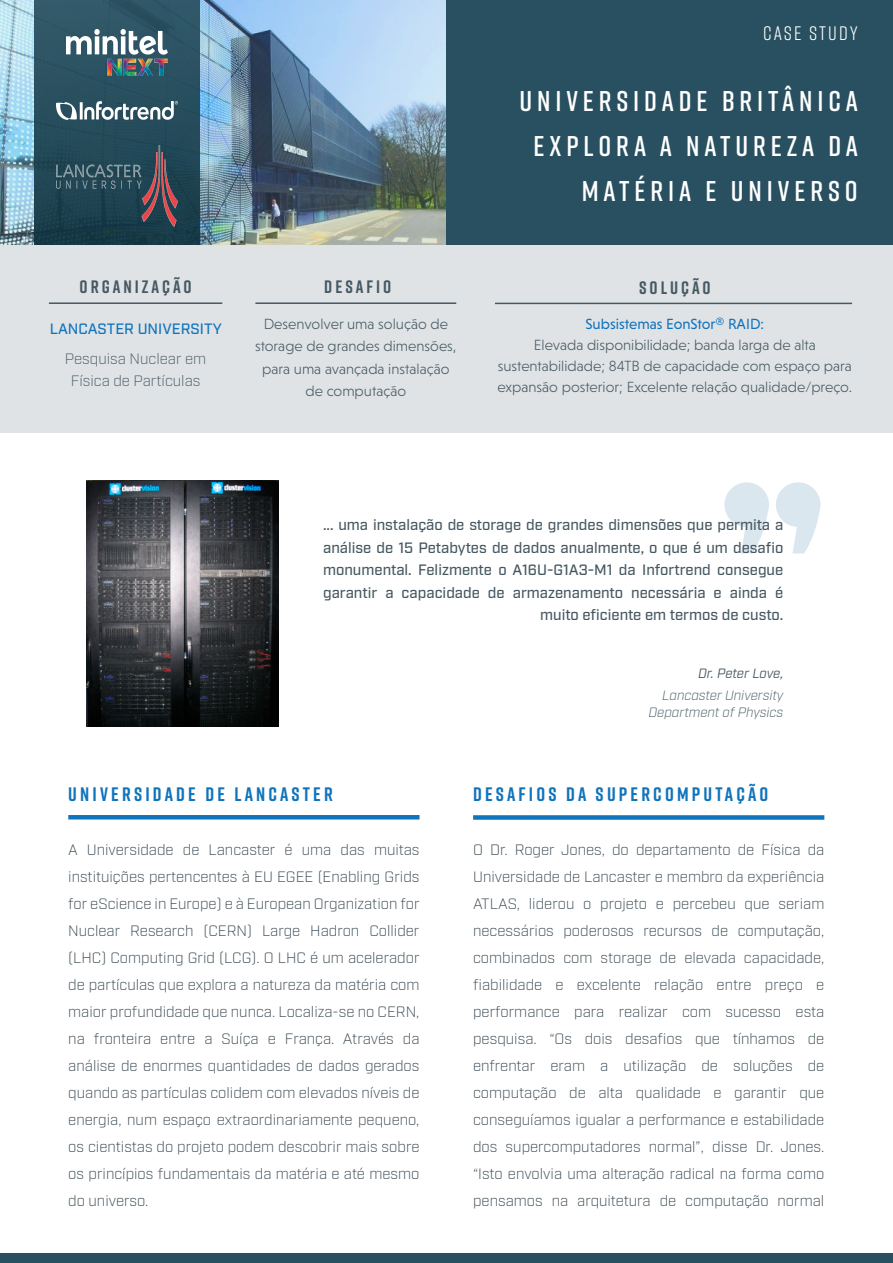
<style>
.page{position:relative;width:893px;height:1263px;background:#fff}
.page>*{position:absolute;margin:0;border:0;box-sizing:border-box;transform-origin:0 0}
.t1{font:600 28.5px/45px "Rift";letter-spacing:.17em;color:#fff;text-align:right}
.t2{font:700 19.5px "Rift";letter-spacing:.165em;color:#1074bc}
.t3{font:19.5px "Rift";letter-spacing:.105em;color:#fff}
.t4{font:700 18px "Rift";letter-spacing:.165em;color:#465962}
.t5{font:300 15px/27px "Industry";color:#374750;text-align:justify}
.t6{font:500 15px/22.5px "Industry";color:#455760;text-align:right}
.t7{font:300 15px/22.5px "Niveau Grotesk";color:#465962;text-align:center}
.t8{font:300 15px/22.5px "Industry";color:#465962;text-align:center}
.t9{font:15px "Niveau Grotesk";color:#1074bc}
.t10{font:500 15px "Industry";color:#1074bc}
.t11{font:italic 300 13.5px/16.5px "Industry";color:#465962;text-align:right}
.t12{font:italic 13.5px "Industry";letter-spacing:-.005em;color:#465962}
</style>
<div class="page">
<img style="left:0;top:0;width:446px;height:245px">
<hr style="left:68px;top:815px;width:351px;height:4px;background:#1074bc">
<div style="left:34px;top:0;width:166px;height:247px;background:linear-gradient(to bottom,#335b6c,#173b48)"></div>
<div style="left:446px;top:0;width:447px;height:247px;background:#295060"></div>
<img style="left:66px;top:29px;width:102px;height:47px">
<img style="left:56px;top:101px;width:122px;height:19px">
<img style="left:56px;top:145px;width:122px;height:82px">
<div style="left:0;top:245px;width:893px;height:188px;background:#e0e3e6"></div>
<img style="left:87px;top:480px;width:192px;height:246px">
<hr style="left:49px;top:302px;width:173px;height:2px;background:#465962">
<hr style="left:255px;top:302px;width:201px;height:2px;background:#465962">
<hr style="left:495px;top:303px;width:357px;height:1px;background:#465962">
<svg style="left:724px;top:482px;width:45px;height:71px"></svg>
<svg style="left:776px;top:482px;width:44px;height:71px"></svg>
<div style="left:473px;top:815px;width:351px;height:5px;background:#1074bc"></div>
<div style="left:0;top:1253px;width:893px;height:10px;background:#295060"></div>
<h2 class="t3" style="left:763px;top:20px;width:96px">CASE STUDY</h2>
<p class="t4" style="left:80px;top:274px;width:114px">ORGANIZAÇÃO</p>
<p class="t10" style="left:50px;top:320px;width:174px">LANCASTER UNIVERSITY</p>
<p class="t8" style="left:65px;top:347px;width:143px">Pesquisa Nuclear em<br>Física de Partículas</p>
<p class="t4" style="left:324px;top:274px;width:68px">DESAFIO</p>
<p class="t7" style="left:255px;top:312px;width:203px">Desenvolver uma solução de storage de grandes dimensões, para uma avançada instalação de computação</p>
<h1 class="t1" style="left:519px;top:78px;width:340px">UNIVERSIDADE BRITÂNICA<br>EXPLORA A NATUREZA DA<br>MATÉRIA E UNIVERSO</h1>
<p class="t4" style="left:639px;top:274px;width:73px">SOLUÇÃO</p>
<p class="t9" style="left:585px;top:315px;width:180px">Subsistemas EonStor® RAID:</p>
<p class="t7" style="left:497px;top:334px;width:356px;line-height:21px">Elevada disponibilidade; banda larga de alta sustentabilidade; 84TB de capacidade com espaço para expansão posterior; Excelente relação qualidade/preço.</p>
<p class="t6" style="left:323px;top:514px;width:462px">... uma instalação de storage de grandes dimensões que permita a análise de 15 Petabytes de dados anualmente, o que é um desafio monumental. Felizmente o A16U-G1A3-M1 da Infortrend consegue garantir a capacidade de armazenamento necessária e ainda é muito eficiente em termos de custo.</p>
<p class="t12" style="left:698px;top:665px;width:87px">Dr. Peter Love,</p>
<p class="t11" style="left:648px;top:687px;width:136px">Lancaster University<br>Department of Physics</p>
<h2 class="t2" style="left:68px;top:780px;width:266px">UNIVERSIDADE DE LANCASTER</h2>
<p class="t5" style="left:68px;top:836px;width:353px">A Universidade de Lancaster é uma das muitas instituições pertencentes à EU EGEE (Enabling Grids for eScience in Europe) e à European Organization for Nuclear Research (CERN) Large Hadron Collider (LHC) Computing Grid (LCG). O LHC é um acelerador de partículas que explora a natureza da matéria com maior profundidade que nunca. Localiza-se no CERN, na fronteira entre a Suíça e França. Através da análise de enormes quantidades de dados gerados quando as partículas colidem com elevados níveis de energia, num espaço extraordinariamente pequeno, os cientistas do projeto podem descobrir mais sobre os princípios fundamentais da matéria e até mesmo do universo.</p>
<h2 class="t2" style="left:473px;top:780px;width:297px">DESAFIOS DA SUPERCOMPUTAÇÃO</h2>
<p class="t5" style="left:473px;top:837px;width:353px">O Dr. Roger Jones, do departamento de Física da Universidade de Lancaster e membro da experiência ATLAS, liderou o projeto e percebeu que seriam necessários poderosos recursos de computação, combinados com storage de elevada capacidade, fiabilidade e excelente relação entre preço e performance para realizar com sucesso esta pesquisa. “Os dois desafios que tínhamos de enfrentar eram a utilização de soluções de computação de alta qualidade e garantir que conseguíamos igualar a performance e estabilidade dos supercomputadores normal”, disse Dr. Jones. “Isto envolvia uma alteração radical na forma como pensamos na arquitetura de computação normal</p>
</div>
